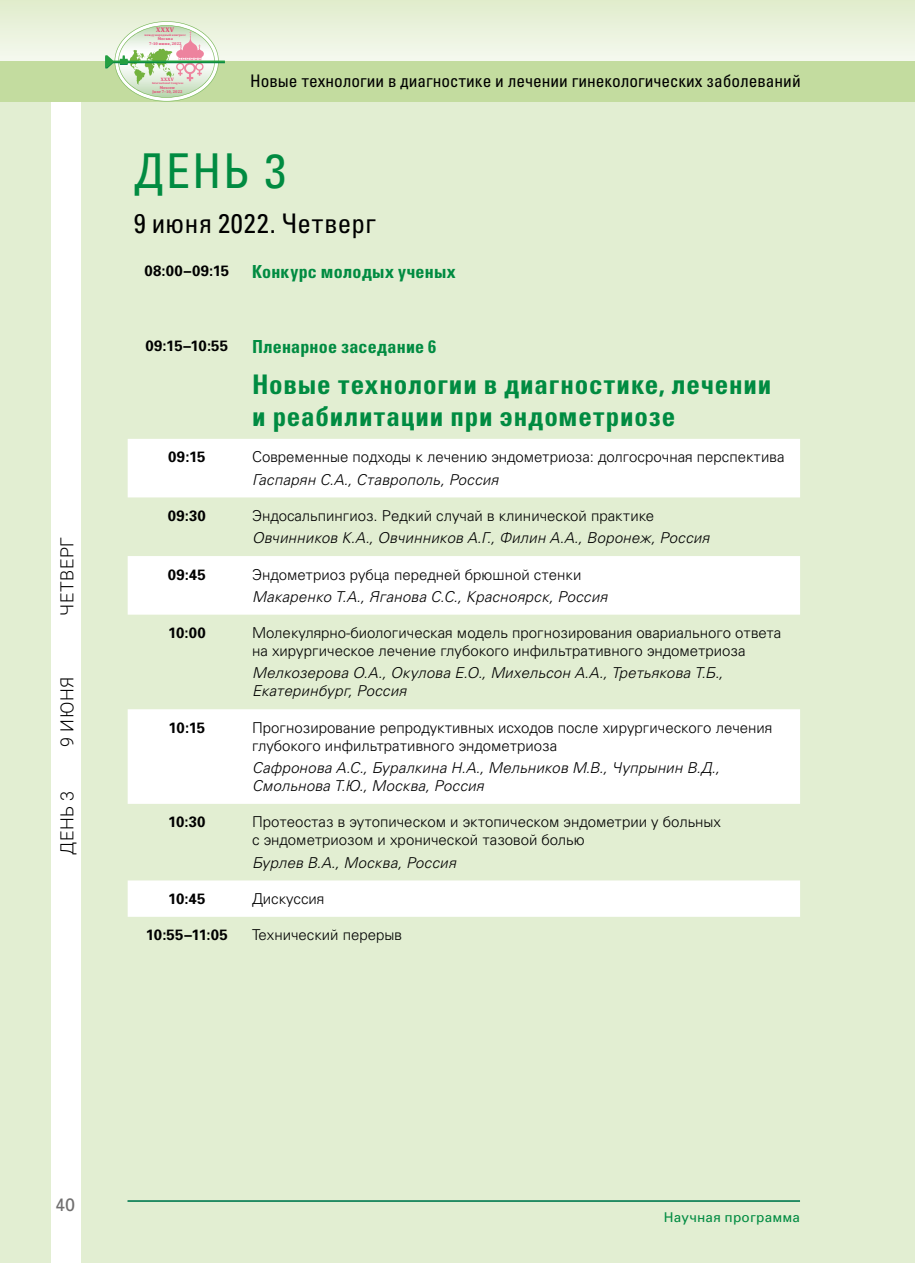
<style>
.page{position:relative;width:915px;height:1263px;background:#fff}
.page>*{position:absolute;margin:0;border:0;box-sizing:border-box;transform-origin:0 0}
.t1{font:48px "Partner Condensed";color:#008b41}
.t2{font:700 27px/32.4px "Partner Condensed";letter-spacing:.03em;color:#008b41}
.t3{font:27px "Partner Condensed";letter-spacing:.02em;color:#000}
.t4{font:700 18px "Partner Condensed";letter-spacing:.015em;color:#008b41}
.t5{font:300 18px "Roboto";letter-spacing:.035em;color:#000}
.t6{font:18px "Partner";color:#706f6f}
.t7{font:17.4px "Partner Condensed";color:#000}
.t8{font:300 15px/18px "Partner";color:#000}
.t9{font:italic 300 15px/18px "Partner";letter-spacing:.02em;color:#000}
.t10{font:700 15px "Partner";letter-spacing:.01em;color:#000}
.t11{font:13.5px "Partner";letter-spacing:.015em;color:#008b41}
.t12{font:700 6.75px "Cambria";color:#e64272}
.t13{font:700 4.8px "Cambria";color:#e64272}
.t14{font:700 4.05px/4.5px "Cambria";letter-spacing:.015em;color:#e64272;text-align:center}
.t15{font:700 3.15px "Cambria";letter-spacing:.035em;color:#e64272}
.t16{font:700 2.85px "Cambria";letter-spacing:.03em;color:#e64272}
</style>
<div class="page">
<div style="left:0;top:85px;width:914px;height:1178px;background:#e2eed2"></div>
<div style="left:51px;top:85px;width:30px;height:1178px;background:#fff"></div>
<hr style="left:127px;top:1200px;width:672px;height:1px;background:#008b41">
<svg style="left:0;top:0;width:914px;height:61px;background:#eaf2dc"></svg>
<div style="left:0;top:61px;width:914px;height:41px;background:#c3dc9f"></div>
<svg style="left:105px;top:21px;width:120px;height:81px"></svg>
<svg style="left:128px;top:439px;width:671px;height:478px;fill:#fff"></svg>
<p class="t5" style="left:54px;top:616px;width:81px;rotate:-90deg">ЧЕТВЕРГ</p>
<p class="t5" style="left:54px;top:746px;width:71px;rotate:-90deg">9 ИЮНЯ</p>
<p class="t5" style="left:54px;top:854px;width:65px;rotate:-90deg">ДЕНЬ 3</p>
<p class="t12" style="left:156px;top:25px;width:19px">XXXV</p>
<p class="t15" style="left:144px;top:32px;width:43px">международный конгресс</p>
<p class="t14" style="left:149px;top:36px;width:34px">Москва<br>7–10 июня, 2022</p>
<p class="t13" style="left:161px;top:76px;width:14px">XXХV</p>
<p class="t16" style="left:152px;top:81px;width:33px">International Congress</p>
<p class="t14" style="left:152px;top:85px;width:32px">Moscow<br>June 7–10, 2022</p>
<p class="t7" style="left:250px;top:71px;width:551px">Новые технологии в диагностике и лечении гинекологических заболеваний</p>
<h1 class="t1" style="left:134px;top:143px;width:154px">ДЕНЬ 3</h1>
<h2 class="t3" style="left:134px;top:207px;width:243px">9 июня 2022. Четверг</h2>
<p class="t10" style="left:144px;top:262px;width:86px">08:00–09:15</p>
<p class="t4" style="left:252px;top:261px;width:205px">Конкурс молодых ученых</p>
<p class="t10" style="left:145px;top:337px;width:84px">09:15–10:55</p>
<p class="t4" style="left:252px;top:336px;width:186px">Пленарное заседание 6</p>
<h2 class="t2" style="left:252px;top:370px;width:520px">Новые технологии в диагностике, лечении и реабилитации при эндометриозе</h2>
<p class="t10" style="left:168px;top:448px;width:39px">09:15</p>
<p class="t8" style="left:252px;top:448px;width:533px">Современные подходы к лечению эндометриоза: долгосрочная перспектива</p>
<p class="t9" style="left:252px;top:470px;width:248px">Гаспарян С.А., Ставрополь, Россия</p>
<p class="t10" style="left:168px;top:507px;width:40px">09:30</p>
<p class="t8" style="left:252px;top:507px;width:403px">Эндосальпингиоз. Редкий случай в клинической практике</p>
<p class="t9" style="left:252px;top:529px;width:458px">Овчинников К.А., Овчинников А.Г., Филин А.А., Воронеж, Россия</p>
<p class="t10" style="left:168px;top:566px;width:40px">09:45</p>
<p class="t8" style="left:252px;top:565px;width:331px">Эндометриоз рубца передней брюшной стенки</p>
<p class="t9" style="left:252px;top:588px;width:356px">Макаренко Т.А., Яганова С.С., Красноярск, Россия</p>
<p class="t10" style="left:168px;top:624px;width:39px">10:00</p>
<p class="t8" style="left:252px;top:624px;width:530px">Молекулярно-биологическая модель прогнозирования овариального ответа на хирургическое лечение глубокого инфильтративного эндометриоза</p>
<p class="t9" style="left:252px;top:664px;width:472px">Мелкозерова О.А., Окулова Е.О., Михельсон А.А., Третьякова Т.Б.,<br>Екатеринбург, Россия</p>
<p class="t10" style="left:168px;top:719px;width:38px">10:15</p>
<p class="t8" style="left:252px;top:719px;width:521px">Прогнозирование репродуктивных исходов после хирургического лечения глубокого инфильтративного эндометриоза</p>
<p class="t9" style="left:252px;top:759px;width:469px">Сафронова А.С., Буралкина Н.А., Мельников М.В., Чупрынин В.Д.,<br>Смольнова Т.Ю., Москва, Россия</p>
<p class="t10" style="left:168px;top:813px;width:39px">10:30</p>
<p class="t8" style="left:252px;top:813px;width:470px">Протеостаз в эутопическом и эктопическом эндометрии у больных с эндометриозом и хронической тазовой болью</p>
<p class="t9" style="left:252px;top:853px;width:205px">Бурлев В.А., Москва, Россия</p>
<p class="t10" style="left:168px;top:890px;width:39px">10:45</p>
<p class="t8" style="left:252px;top:890px;width:74px">Дискуссия</p>
<p class="t10" style="left:146px;top:926px;width:83px">10:55–11:05</p>
<p class="t8" style="left:252px;top:926px;width:151px">Технический перерыв</p>
<p class="t6" style="left:55px;top:1194px;width:22px">40</p>
<p class="t11" style="left:663px;top:1209px;width:137px">Научная программа</p>
</div>
